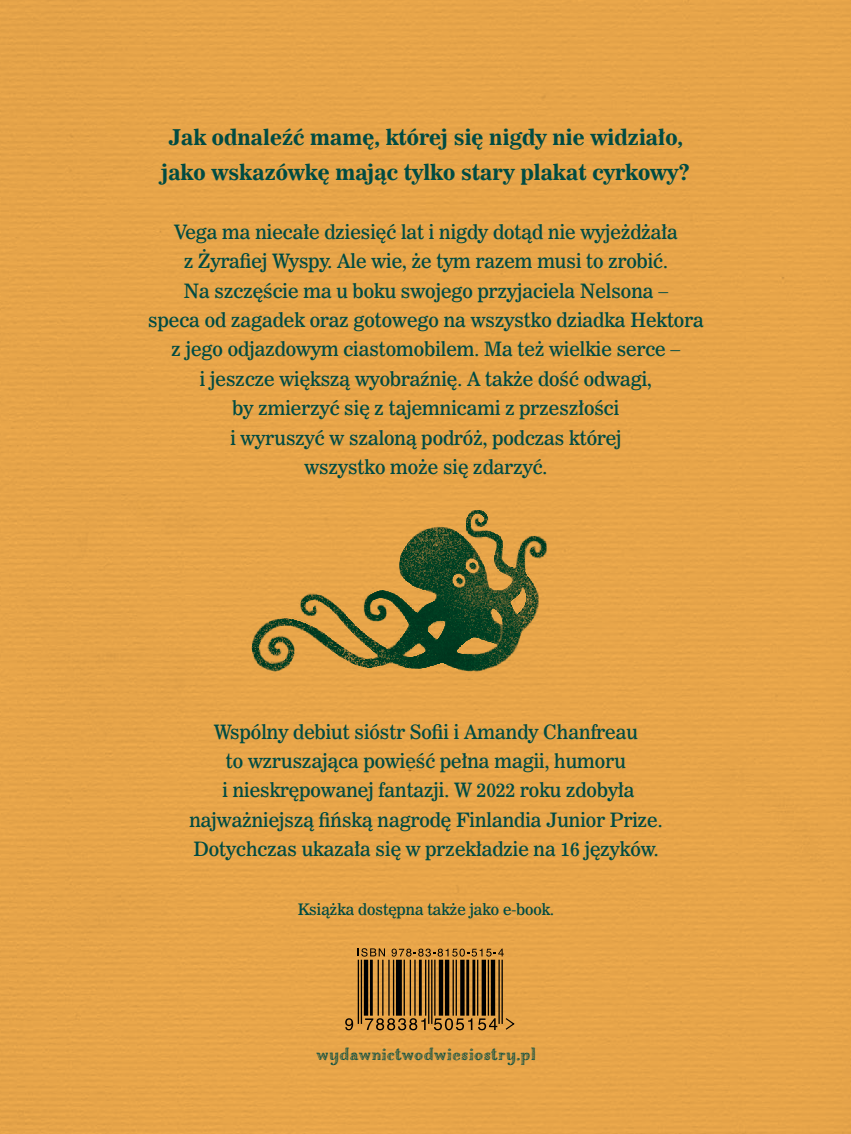
<style>
.page{position:relative;width:851px;height:1134px;background:#fff}
.page>*{position:absolute;margin:0;border:0;box-sizing:border-box;transform-origin:0 0}
.t1{font:700 21.6px/35.2px "News 706 EU";color:#004b42;text-align:center}
.t2{font:19.6px/29.4px "News 706 EU";color:#004b42;text-align:center}
.t3{font:17.6px "Charcuterie Etched";letter-spacing:.045em;color:#004b42}
.t4{font:15.6px "News 706 EU";color:#004b42}
</style>
<div class="page">
<div style="left:0;top:0;width:850px;height:1134px;background:#e7a54a"></div>
<img style="left:247px;top:508px;width:310px;height:172px">
<hr style="left:501px;top:960px;width:1px;height:64px;background:#000">
<hr style="left:498px;top:960px;width:1px;height:64px;background:#000">
<div style="left:490px;top:960px;width:5px;height:56px;background:#000"></div>
<hr style="left:487px;top:960px;width:2px;height:56px;background:#000">
<div style="left:481px;top:960px;width:5px;height:56px;background:#000"></div>
<hr style="left:477px;top:960px;width:1px;height:56px;background:#000">
<hr style="left:472px;top:960px;width:3px;height:56px;background:#000">
<hr style="left:466px;top:960px;width:3px;height:56px;background:#000">
<svg style="left:460px;top:960px;width:4px;height:56px"></svg>
<hr style="left:455px;top:960px;width:2px;height:56px;background:#000">
<hr style="left:452px;top:960px;width:2px;height:56px;background:#000">
<hr style="left:445px;top:960px;width:4px;height:56px;background:#000">
<div style="left:438px;top:960px;width:5px;height:56px;background:#000"></div>
<hr style="left:434px;top:960px;width:1px;height:56px;background:#000">
<hr style="left:431px;top:960px;width:1px;height:64px;background:#000">
<hr style="left:428px;top:960px;width:1px;height:64px;background:#000">
<hr style="left:425px;top:960px;width:1px;height:56px;background:#000">
<hr style="left:419px;top:960px;width:2px;height:56px;background:#000">
<hr style="left:414px;top:960px;width:1px;height:56px;background:#000">
<hr style="left:409px;top:960px;width:2px;height:56px;background:#000">
<hr style="left:403px;top:960px;width:2px;height:56px;background:#000">
<div style="left:396px;top:960px;width:6px;height:56px;background:#000"></div>
<hr style="left:393px;top:960px;width:1px;height:56px;background:#000">
<hr style="left:388px;top:960px;width:1px;height:56px;background:#000">
<hr style="left:382px;top:960px;width:1px;height:56px;background:#000">
<hr style="left:377px;top:960px;width:2px;height:56px;background:#000">
<hr style="left:370px;top:960px;width:3px;height:56px;background:#000">
<hr style="left:364px;top:960px;width:4px;height:56px;background:#000">
<hr style="left:361px;top:960px;width:1px;height:64px;background:#000">
<hr style="left:357px;top:960px;width:2px;height:64px;background:#000">
<svg style="left:345px;top:1018px;width:8px;height:12px"></svg>
<svg style="left:365px;top:1018px;width:60px;height:12px"></svg>
<svg style="left:434px;top:1018px;width:38px;height:12px"></svg>
<svg style="left:478px;top:1018px;width:19px;height:12px"></svg>
<svg style="left:357px;top:948px;width:28px;height:9px"></svg>
<svg style="left:391px;top:948px;width:112px;height:8px"></svg>
<svg style="left:504px;top:1017px;width:11px;height:14px"></svg>
<p class="t1" style="left:161px;top:120px;width:530px">Jak odnaleźć mamę, której się nigdy nie widziało, jako wskazówkę mając tylko stary plakat cyrkowy?</p>
<p class="t2" style="left:148px;top:218px;width:557px">Vega ma niecałe dziesięć lat i nigdy dotąd nie wyjeżdżała<br>z Żyrafiej Wyspy. Ale wie, że tym razem musi to zrobić.<br>Na szczęście ma u boku swojego przyjaciela Nelsona –<br>speca od zagadek oraz gotowego na wszystko dziadka Hektora z jego odjazdowym ciastomobilem. Ma też wielkie serce –<br>i jeszcze większą wyobraźnię. A także dość odwagi,<br>by zmierzyć się z tajemnicami z przeszłości<br>i wyruszyć w szaloną podróż, podczas której<br>wszystko może się zdarzyć.</p>
<p class="t2" style="left:189px;top:718px;width:474px">Wspólny debiut sióstr Sofii i Amandy Chanfreau<br>to wzruszająca powieść pełna magii, humoru<br>i nieskrępowanej fantazji. W 2022 roku zdobyła najważniejszą fińską nagrodę Finlandia Junior Prize.<br>Dotychczas ukazała się w przekładzie na 16 języków.</p>
<p class="t4" style="left:298px;top:900px;width:258px">Książka dostępna także jako e-book.</p>
<p class="t3" style="left:316px;top:1043px;width:220px">wydawnictwodwiesiostry.pl</p>
</div>
